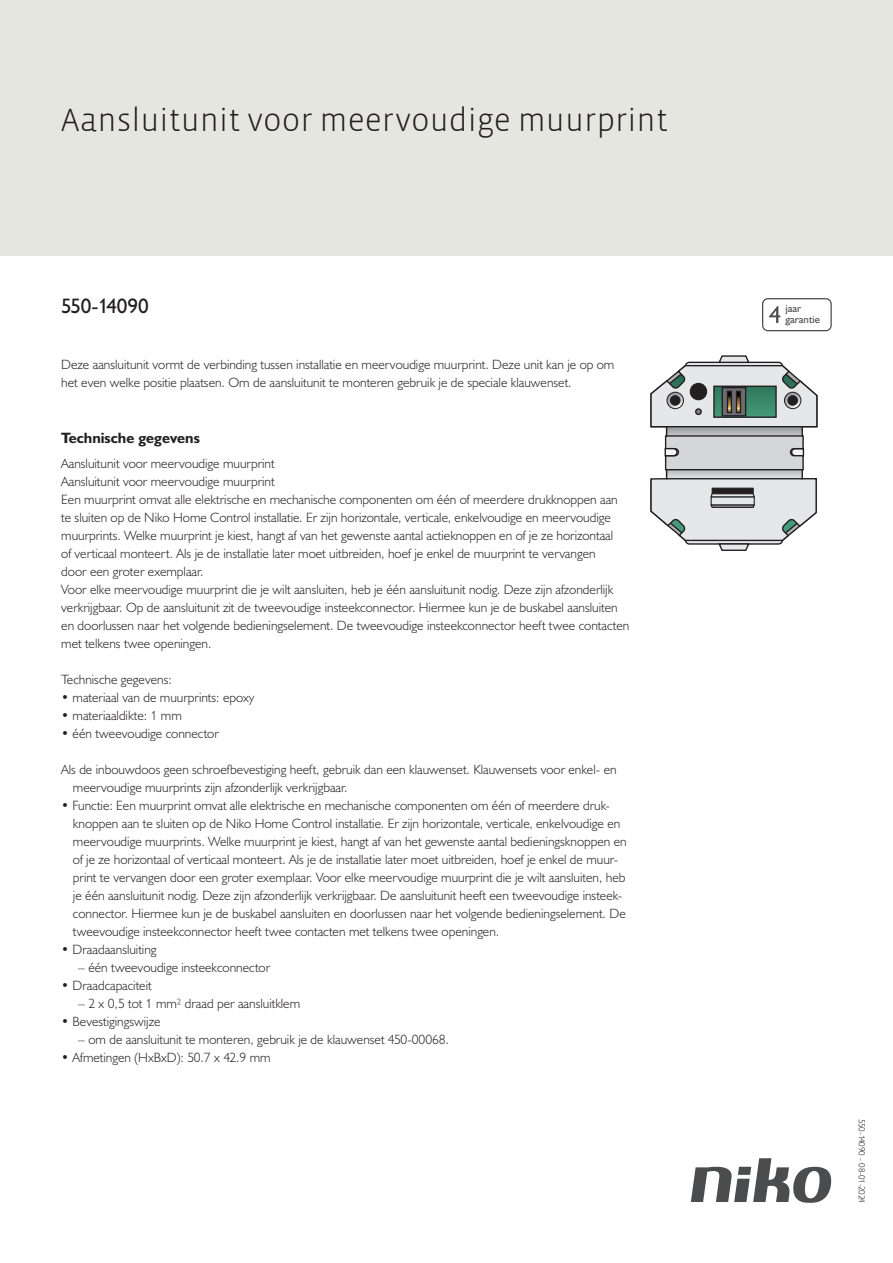
<style>
.page{position:relative;width:893px;height:1263px;background:#fff}
.page>*{position:absolute;margin:0;border:0;box-sizing:border-box;transform-origin:0 0}
.Title_datasheets{font:300 33px "Vista Sans";color:#231f20}
.Article_number{font:21px "Humanist 521 BT";letter-spacing:-.01em;color:#231f20}
.Titles_parts{font:700 15px "Humanist 521 BT";color:#231f20}
.USP_Bullets{font:300 13.5px/18px "Humanist 521 BT";color:#231f20}
.Platte_tekst_CAB{font:300 13.5px/18px "Humanist 521 BT";color:#231f20}
.USP_Bullets_level_2{font:300 13.5px "Humanist 521 BT";color:#231f20}
.t1{font:10.8px/10.8px "Humanist 521 BT";color:#4b4c4d}
.Revision{font:300 9px "Humanist 521 BT";letter-spacing:-.03em;color:#231f20}
</style>
<div class="page">
<svg style="left:691px;top:1158px;width:141px;height:45px"></svg>
<div style="left:0;top:0;width:893px;height:255px;background:#e6e6e0"></div>
<svg style="left:762px;top:298px;width:70px;height:33px"></svg>
<svg style="left:650px;top:355px;width:167px;height:196px"></svg>
<p class="Title_datasheets" style="left:61px;top:100px;width:608px">Aansluitunit voor meervoudige muurprint</p>
<p class="Article_number" style="left:61px;top:293px;width:89px">550-14090</p>
<p class="t1" style="left:785px;top:303px;width:36px">jaar garantie</p>
<p class="Platte_tekst_CAB" style="left:61px;top:355px;width:555px">Deze aansluitunit vormt de verbinding tussen installatie en meervoudige muurprint. Deze unit kan je op om het even welke positie plaatsen. Om de aansluitunit te monteren gebruik je de speciale klauwenset.</p>
<p class="Titles_parts" style="left:61px;top:429px;width:140px">Technische gegevens</p>
<p class="Platte_tekst_CAB" style="left:61px;top:454px;width:215px">Aansluitunit voor meervoudige muurprint</p>
<p class="Platte_tekst_CAB" style="left:61px;top:472px;width:215px">Aansluitunit voor meervoudige muurprint</p>
<p class="Platte_tekst_CAB" style="left:61px;top:490px;width:558px">Een muurprint omvat alle elektrische en mechanische componenten om één of meerdere drukknoppen aan te sluiten op de Niko Home Control installatie. Er zijn horizontale, verticale, enkelvoudige en meervoudige muurprints. Welke muurprint je kiest, hangt af van het gewenste aantal actieknoppen en of je ze horizontaal of verticaal monteert. Als je de installatie later moet uitbreiden, hoef je enkel de muurprint te vervangen door een groter exemplaar.</p>
<p class="Platte_tekst_CAB" style="left:61px;top:580px;width:570px">Voor elke meervoudige muurprint die je wilt aansluiten, heb je één aansluitunit nodig. Deze zijn afzonderlijk verkrijgbaar. Op de aansluitunit zit de tweevoudige insteekconnector. Hiermee kun je de buskabel aansluiten en doorlussen naar het volgende bedieningselement. De tweevoudige insteekconnector heeft twee contacten met telkens twee openingen.</p>
<p class="Platte_tekst_CAB" style="left:61px;top:670px;width:112px">Technische gegevens:</p>
<p class="USP_Bullets" style="left:61px;top:688px;width:195px">• materiaal van de muurprints: epoxy</p>
<p class="USP_Bullets" style="left:61px;top:706px;width:122px">• materiaaldikte: 1 mm</p>
<p class="USP_Bullets" style="left:61px;top:724px;width:159px">• één tweevoudige connector</p>
<p class="USP_Bullets" style="left:73px;top:760px;width:545px;text-indent:-12px">Als de inbouwdoos geen schroefbevestiging heeft, gebruik dan een klauwenset. Klauwensets voor enkel- en meervoudige muurprints zijn afzonderlijk verkrijgbaar.</p>
<p class="USP_Bullets" style="left:73px;top:796px;width:555px;text-indent:-12px">• Functie: Een muurprint omvat alle elektrische en mechanische componenten om één of meerdere druk&shy;knoppen aan te sluiten op de Niko Home Control installatie. Er zijn horizontale, verticale, enkelvoudige en meervoudige muurprints. Welke muurprint je kiest, hangt af van het gewenste aantal bedieningsknoppen en of je ze horizontaal of verticaal monteert. Als je de installatie later moet uitbreiden, hoef je enkel de muur&shy;print te vervangen door een groter exemplaar. Voor elke meervoudige muurprint die je wilt aansluiten, heb je één aansluitunit nodig. Deze zijn afzonderlijk verkrijgbaar. De aansluitunit heeft een tweevoudige insteek&shy;connector. Hiermee kun je de buskabel aansluiten en doorlussen naar het volgende bedieningselement. De tweevoudige insteekconnector heeft twee contacten met telkens twee openingen.</p>
<p class="USP_Bullets" style="left:61px;top:940px;width:97px">• Draadaansluiting</p>
<p class="USP_Bullets_level_2" style="left:78px;top:959px;width:193px">– één tweevoudige insteekconnector</p>
<p class="USP_Bullets" style="left:61px;top:976px;width:92px">• Draadcapaciteit</p>
<p class="USP_Bullets_level_2" style="left:78px;top:995px;width:223px">– 2 x 0,5 tot 1 mm² draad per aansluitklem</p>
<p class="USP_Bullets" style="left:61px;top:1012px;width:101px">• Bevestigingswijze</p>
<p class="USP_Bullets_level_2" style="left:78px;top:1031px;width:372px">– om de aansluitunit te monteren, gebruik je de klauwenset 450-00068.</p>
<p class="USP_Bullets" style="left:61px;top:1048px;width:211px">• Afmetingen (HxBxD): 50.7 x 42.9 mm</p>
<p class="Revision" style="left:868px;top:1119px;width:85px;rotate:90deg">550-14090 - 08-01-2024</p>
</div>
